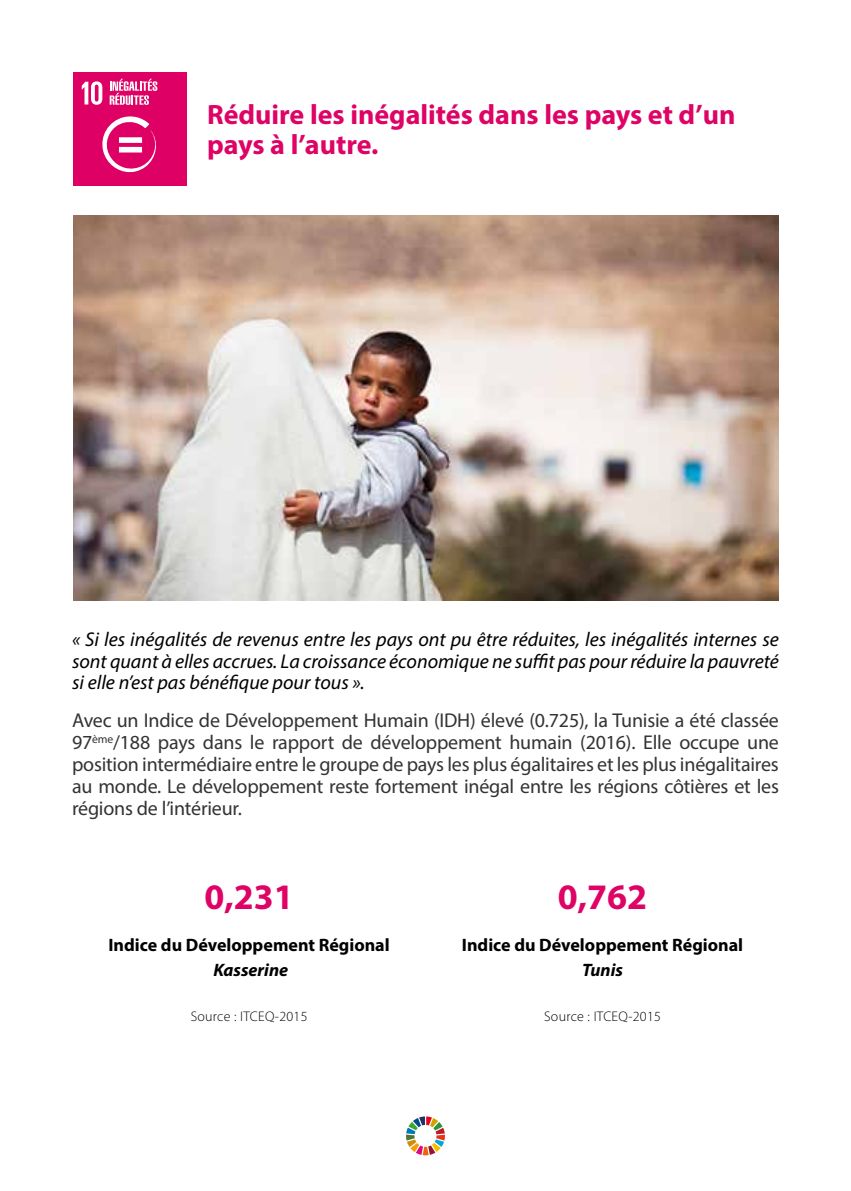
<style>
.page{position:relative;width:851px;height:1191px;background:#fff}
.page>*{position:absolute;margin:0;border:0;box-sizing:border-box;transform-origin:0 0}
.t1{font:700 36px "Myriad Pro";color:#de0365}
.t2{font:700 28px/30.2px "Myriad Pro";color:#de0365}
.t3{font:20px/22px "Myriad Pro";letter-spacing:-.01em;color:#333;text-align:justify}
.t4{font:italic 20px/21.6px "Myriad Pro";color:#000;text-align:justify}
.t5{font:700 18px "Myriad Pro";color:#000}
.t6{font:italic 700 18px "Myriad Pro";color:#000}
.t7{font:300 14px "Myriad Pro";letter-spacing:.02em;color:#000}
</style>
<div class="page">
<div style="left:74px;top:72px;width:113px;height:113px;background:#de0065"></div>
<svg style="left:82px;top:81px;width:20px;height:24px"></svg>
<svg style="left:102px;top:116px;width:54px;height:56px"></svg>
<svg style="left:110px;top:79px;width:47px;height:26px"></svg>
<svg style="left:406px;top:1116px;width:39px;height:39px"></svg>
<img style="left:73px;top:215px;width:705px;height:386px">
<h2 class="t2" style="left:207px;top:99px;width:530px">Réduire les inégalités dans les pays et d’un pays à l’autre.</h2>
<p class="t4" style="left:72px;top:628px;width:708px">« Si les inégalités de revenus entre les pays ont pu être réduites, les inégalités internes se sont quant à elles accrues. La croissance économique ne suffit pas pour réduire la pauvreté si elle n’est pas bénéfique pour tous ».</p>
<p class="t3" style="left:72px;top:709px;width:708px">Avec un Indice de Développement Humain (IDH) élevé (0.725), la Tunisie a été classée 97<sup>ème</sup>/188 pays dans le rapport de développement humain (2016). Elle occupe une position intermédiaire entre le groupe de pays les plus égalitaires et les plus inégalitaires au monde. Le développement reste fortement inégal entre les régions côtières et les régions de l’intérieur.</p>
<h1 class="t1" style="left:204px;top:873px;width:91px">0,231</h1>
<h1 class="t1" style="left:557px;top:873px;width:91px">0,762</h1>
<p class="t5" style="left:108px;top:933px;width:283px">Indice du Développement Régional</p>
<p class="t6" style="left:213px;top:958px;width:76px">Kasserine</p>
<p class="t5" style="left:462px;top:933px;width:283px">Indice du Développement Régional</p>
<p class="t6" style="left:582px;top:958px;width:42px">Tunis</p>
<p class="t7" style="left:191px;top:1008px;width:118px">Source : ITCEQ-2015</p>
<p class="t7" style="left:544px;top:1008px;width:118px">Source : ITCEQ-2015</p>
</div>
